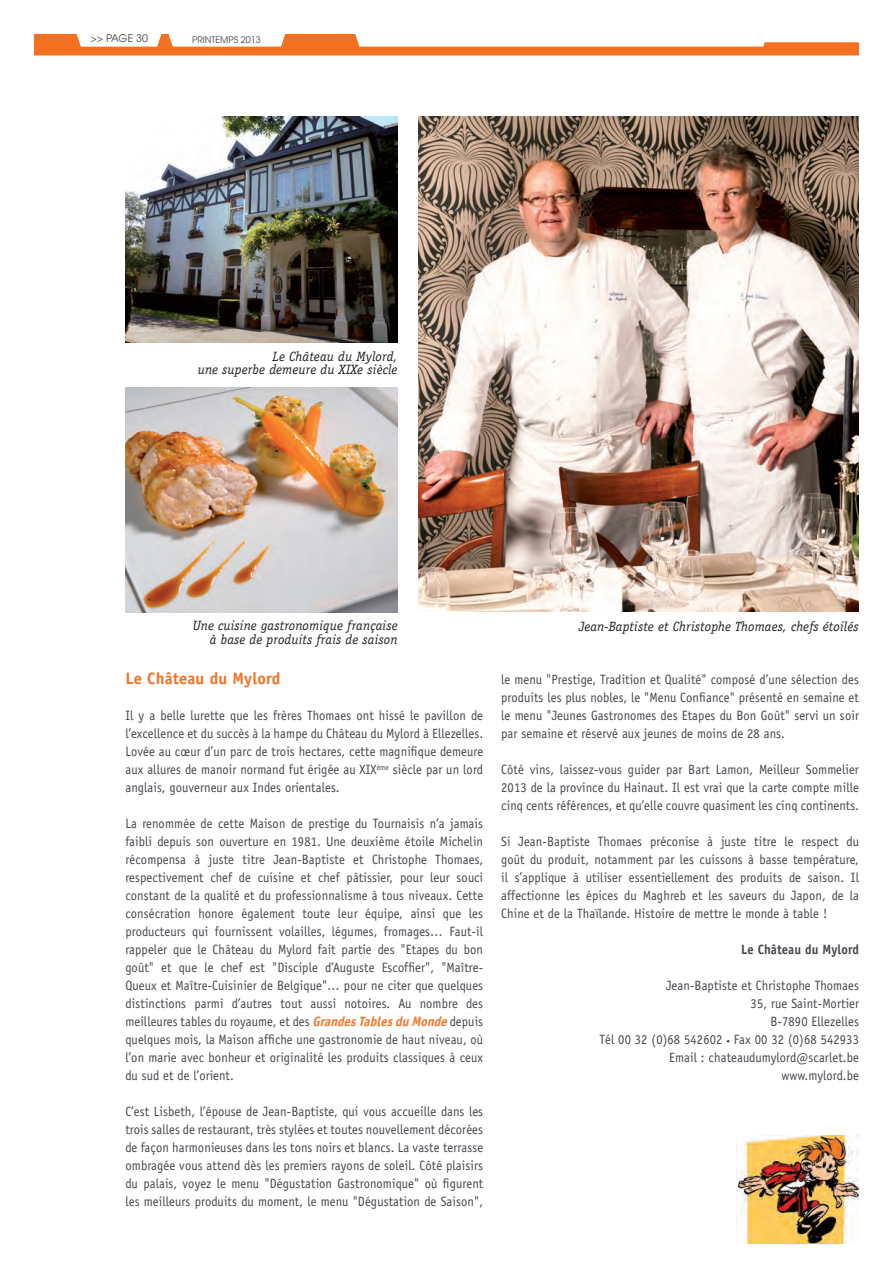
<style>
.page{position:relative;width:893px;height:1263px;background:#fff}
.page>*{position:absolute;margin:0;border:0;box-sizing:border-box;transform-origin:0 0}
.t1{font:700 16.5px "Officina Sans";letter-spacing:.01em;color:#f37121}
.t2{font:13.5px/18px "Officina Sans";letter-spacing:.01em;color:#42454b;text-align:justify;scale:.93 1}
.t3{font:italic 13.5px/13.5px "Officina Serif";letter-spacing:.01em;color:#231f20;text-align:right}
.t4{font:700 13.5px "Officina Sans";letter-spacing:.01em;color:#42454b;scale:.93 1}
.t5{font:10.5px "Avant Garde";letter-spacing:-.02em;color:#42454b}
.t6{font:9px "Avant Garde";color:#42454b}
.s1{font-weight:700;font-style:italic;color:#f37121}
.s2{font-size:7.5px}
</style>
<div class="page">
<svg style="left:34px;top:34px;width:825px;height:21px"></svg>
<img style="left:418px;top:117px;width:441px;height:495px">
<img style="left:125px;top:117px;width:273px;height:226px">
<img style="left:126px;top:387px;width:272px;height:226px">
<img style="left:736px;top:1135px;width:123px;height:108px">
<p class="t5" style="left:91px;top:32px;width:59px">&gt;&gt; PAGE 30</p>
<p class="t6" style="left:192px;top:34px;width:70px">PRINTEMPS 2013</p>
<p class="t3" style="left:198px;top:350px;width:201px">Le Château du Mylord,<br>une superbe demeure du XIXe siècle</p>
<p class="t3" style="left:193px;top:619px;width:206px">Une cuisine gastronomique française à base de produits frais de saison</p>
<p class="t1" style="left:125px;top:668px;width:156px">Le Château du Mylord</p>
<p class="t2" style="left:125px;top:706px;width:386px">Il y a belle lurette que les frères Thomaes ont hissé le pavillon de l’excellence et du succès à la hampe du Château du Mylord à Ellezelles.<br>Lovée au cœur d’un parc de trois hectares, cette magnifique demeure aux allures de manoir normand fut érigée au XIX<sup>ème</sup> siècle par un lord anglais, gouverneur aux Indes orientales.</p>
<p class="t2" style="left:125px;top:814px;width:386px">La renommée de cette Maison de prestige du Tournaisis n’a jamais faibli depuis son ouverture en 1981. Une deuxième étoile Michelin récompensa à juste titre Jean-Baptiste et Christophe Thomaes, respectivement chef de cuisine et chef pâtissier, pour leur souci constant de la qualité et du professionnalisme à tous niveaux. Cette consécration honore également toute leur équipe, ainsi que les producteurs qui fournissent volailles, légumes, fromages… Faut-il rappeler que le Château du Mylord fait partie des "Etapes du bon goût" et que le chef est "Disciple d’Auguste Escoffier", "Maître-Queux et Maître-Cuisinier de Belgique"… pour ne citer que quelques distinctions parmi d’autres tout aussi notoires. Au nombre des meilleures tables du royaume, et des <span class="s1">GrandesTablesduMonde</span>depuis quelques mois, la Maison affiche une gastronomie de haut niveau, où l’on marie avec bonheur et originalité les produits classiques à ceux du sud et de l’orient.</p>
<p class="t2" style="left:125px;top:1102px;width:386px">C’est Lisbeth, l’épouse de Jean-Baptiste, qui vous accueille dans les trois salles de restaurant, très stylées et toutes nouvellement décorées de façon harmonieuses dans les tons noirs et blancs. La vaste terrasse ombragée vous attend dès les premiers rayons de soleil. Côté plaisirs du palais, voyez le menu "Dégustation Gastronomique" où figurent les meilleurs produits du moment, le menu "Dégustation de Saison",</p>
<p class="t3" style="left:579px;top:620px;width:281px">Jean-Baptiste et Christophe Thomaes, chefs étoilés</p>
<p class="t2" style="left:501px;top:670px;width:386px">le menu "Prestige, Tradition et Qualité" composé d’une sélection des produits les plus nobles, le "Menu Confiance" présenté en semaine et le menu "Jeunes Gastronomes des Etapes du Bon Goût" servi un soir par semaine et réservé aux jeunes de moins de 28 ans.</p>
<p class="t2" style="left:501px;top:760px;width:386px">Côté vins, laissez-vous guider par Bart Lamon, Meilleur Sommelier 2013 de la province du Hainaut. Il est vrai que la carte compte mille cinq cents références, et qu’elle couvre quasiment les cinq continents.</p>
<p class="t2" style="left:501px;top:832px;width:386px">Si Jean-Baptiste Thomaes préconise à juste titre le respect du goût du produit, notamment par les cuissons à basse température, il s’applique à utiliser essentiellement des produits de saison. Il affectionne les épices du Maghreb et les saveurs du Japon, de la Chine et de la Thaïlande. Histoire de mettre le monde à table !</p>
<p class="t4" style="left:741px;top:941px;width:128px">Le Château du Mylord</p>
<p class="t2" style="left:666px;top:976px;width:209px">Jean-Baptiste et Christophe Thomaes</p>
<p class="t2" style="left:751px;top:994px;width:118px">35, rue Saint-Mortier</p>
<p class="t2" style="left:770px;top:1012px;width:97px">B-7890 Ellezelles</p>
<p class="t2" style="left:599px;top:1030px;width:281px">Tél 00 32 (0)68 542602 <span class="s2">•</span> Fax 00 32 (0)68 542933</p>
<p class="t2" style="left:669px;top:1048px;width:205px">Email : chateaudumylord@scarlet.be</p>
<p class="t2" style="left:781px;top:1066px;width:85px">www.mylord.be</p>
</div>
